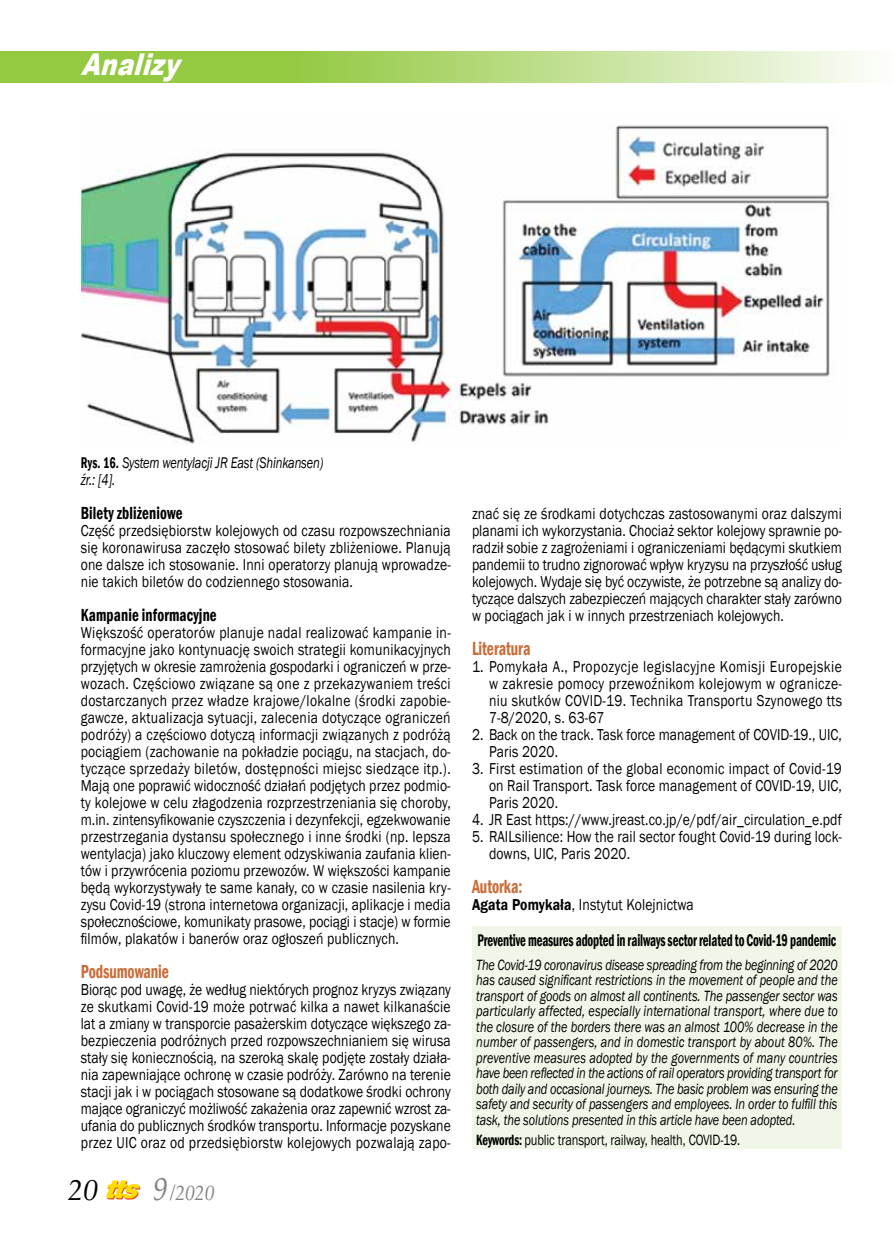
<style>
.page{position:relative;width:893px;height:1251px;background:#fff}
.page>*{position:absolute;margin:0;border:0;box-sizing:border-box;transform-origin:0 0}
.t1{font:italic 900 30px "Arial";color:#fff;scale:.8 1}
.t2{font:italic 30px "Palatino Linotype";color:#000}
.t3{font:italic 21.45px "Palatino Linotype";color:#808285;scale:.91 1}
.t4{font:600 condensed 19.5px "Franklin Gothic";letter-spacing:-.005em;color:#ca6c38;scale:.8 1}
.t5{font:600 condensed 18px "Franklin Gothic";letter-spacing:.01em;color:#000;scale:.83 1}
.t6{font:600 condensed 17.4px "Franklin Gothic";letter-spacing:-.01em;color:#000;scale:.73 1}
.t7{font:16.2px/17px "Franklin Gothic";letter-spacing:.01em;color:#000;text-align:justify;scale:.84 1}
.t8{font:italic 15.9px/17px "Franklin Gothic";letter-spacing:-.01em;color:#000;scale:.78 1}
.t9{font:italic 15.3px/15.5px "Franklin Gothic";letter-spacing:-.01em;color:#000;text-align:justify;scale:.8 1}
.t10{font:15.3px "Franklin Gothic";letter-spacing:-.01em;color:#000;scale:.8 1}
.s1{font-weight:600;font-style:normal;font-stretch:condensed}
.s2{font-size:33px}
.s3{font-weight:600}
.s4{font-weight:600;font-stretch:condensed}
</style>
<div class="page">
<svg style="left:0;top:51px;width:867px;height:32px"></svg>
<svg style="left:106px;top:1180px;width:34px;height:19px"></svg>
<div style="left:472px;top:926px;width:370px;height:222px;background:#f1f7e8"></div>
<img style="left:82px;top:125px;width:752px;height:319px">
<h1 class="t1" style="left:81px;top:43px;width:137px">Analizy</h1>
<p class="t8" style="left:81px;top:454px;width:313px"><span class="s1">Rys. 16.</span> System wentylacji JR East (Shinkansen) źr.: [4].</p>
<p class="t5" style="left:81px;top:500px;width:124px">Bilety zbliżeniowe</p>
<p class="t7" style="left:81px;top:522px;width:442px">Część przedsiębiorstw kolejowych od czasu rozpowszechniania się koronawirusa zaczęło stosować bilety zbliżeniowe. Planują one dalsze ich stosowanie. Inni operatorzy planują wprowadze&shy;nie takich biletów do codziennego stosowania.</p>
<p class="t5" style="left:81px;top:602px;width:165px">Kampanie informacyjne</p>
<p class="t7" style="left:81px;top:624px;width:442px">Większość operatorów planuje nadal realizować kampanie in&shy;formacyjne jako kontynuację swoich strategii komunikacyjnych przyjętych w okresie zamrożenia gospodarki i ograniczeń w prze&shy;wozach. Częściowo związane są one z przekazywaniem treści dostarczanych przez władze krajowe/lokalne (środki zapobie&shy;gawcze, aktualizacja sytuacji, zalecenia dotyczące ograniczeń podróży) a częściowo dotyczą informacji związanych z podróżą pociągiem (zachowanie na pokładzie pociągu, na stacjach, do&shy;tyczące sprzedaży biletów, dostępności miejsc siedzące itp.).<br>Mają one poprawić widoczność działań podjętych przez podmio&shy;ty kolejowe w celu złagodzenia rozprzestrzeniania się choroby, m.in. zintensyfikowanie czyszczenia i dezynfekcji, egzekwowanie przestrzegania dystansu społecznego i inne środki (np. lepsza wentylacja) jako kluczowy element odzyskiwania zaufania klien&shy;tów i przywrócenia poziomu przewozów. W większości kampanie będą wykorzystywały te same kanały, co w czasie nasilenia kry&shy;zysu Covid-19 (strona internetowa organizacji, aplikacje i media społecznościowe, komunikaty prasowe, pociągi i stacje) w formie filmów, plakatów i banerów oraz ogłoszeń publicznych.</p>
<p class="t4" style="left:81px;top:957px;width:112px">Podsumowanie</p>
<p class="t7" style="left:81px;top:980px;width:442px">Biorąc pod uwagę, że według niektórych prognoz kryzys związany ze skutkami Covid-19 może potrwać kilka a nawet kilkanaście lat a zmiany w transporcie pasażerskim dotyczące większego za&shy;bezpieczenia podróżnych przed rozpowszechnianiem się wirusa stały się koniecznością, na szeroką skalę podjęte zostały działa&shy;nia zapewniające ochronę w czasie podróży. Zarówno na terenie stacji jak i w pociągach stosowane są dodatkowe środki ochrony mające ograniczyć możliwość zakażenia oraz zapewnić wzrost za&shy;ufania do publicznych środków transportu. Informacje pozyskane przez UIC oraz od przedsiębiorstw kolejowych pozwalają zapo-</p>
<h1 class="t2" style="left:68px;top:1167px;width:31px">20</h1>
<h2 class="t3" style="left:153px;top:1176px;width:69px"><span class="s2">9</span> /2020</h2>
<p class="t7" style="left:472px;top:505px;width:442px">znać się ze środkami dotychczas zastosowanymi oraz dalszymi planami ich wykorzystania. Chociaż sektor kolejowy sprawnie po&shy;radził sobie z zagrożeniami i ograniczeniami będącymi skutkiem pandemii to trudno zignorować wpływ kryzysu na przyszłość usług kolejowych. Wydaje się być oczywiste, że potrzebne są analizy do&shy;tyczące dalszych zabezpieczeń mających charakter stały zarówno w pociągach jak i w innych przestrzeniach kolejowych.</p>
<p class="t4" style="left:472px;top:635px;width:75px">Literatura</p>
<p class="t7" style="left:489px;top:658px;width:422px;text-indent:-17px">1. Pomykała A., Propozycje legislacyjne Komisji Europejskie w zakresie pomocy przewoźnikom kolejowym w ogranicze&shy;niu skutków COVID-19. Technika Transportu Szynowego tts 7-8/2020, s. 63-67</p>
<p class="t7" style="left:489px;top:726px;width:422px;text-indent:-17px">2. Back on the track. Task force management of COVID-19., UIC,<br>Paris 2020.</p>
<p class="t7" style="left:489px;top:760px;width:422px;text-indent:-17px">3. First estimation of the global economic impact of Covid-19 on Rail Transport. Task force management of COVID-19, UIC, Paris 2020.</p>
<p class="t7" style="left:472px;top:810px;width:442px">4. JR East https://www.jreast.co.jp/e/pdf/air_circulation_e.pdf</p>
<p class="t7" style="left:489px;top:827px;width:422px;text-indent:-17px">5. RAILsilience: How the rail sector fought Covid-19 during lock&shy;downs, UIC, Paris 2020.</p>
<p class="t4" style="left:472px;top:872px;width:65px">Autorka:</p>
<p class="t7" style="left:472px;top:895px;width:266px"><span class="s3">Agata Pomykała</span>, Instytut Kolejnictwa</p>
<p class="t6" style="left:477px;top:928px;width:493px">Preventive measures adopted in railways sector related to Covid-19 pandemic</p>
<p class="t9" style="left:476px;top:957px;width:453px">The Covid-19 coronavirus disease spreading from the beginning of 2020 has caused significant restrictions in the movement of people and the transport of goods on almost all continents. The passenger sector was particularly affected, especially international transport, where due to the closure of the borders there was an almost 100% decrease in the number of passengers, and in domestic transport by about 80%. The preventive measures adopted by the governments of many countries have been reflected in the actions of rail operators providing transport for both daily and occasional journeys. The basic problem was ensuring the safety and security of passengers and employees. In order to fulfill this task, the solutions presented in this article have been adopted.</p>
<p class="t10" style="left:476px;top:1130px;width:332px"><span class="s4">Keywords:</span> public transport, railway, health, COVID-19.</p>
</div>
